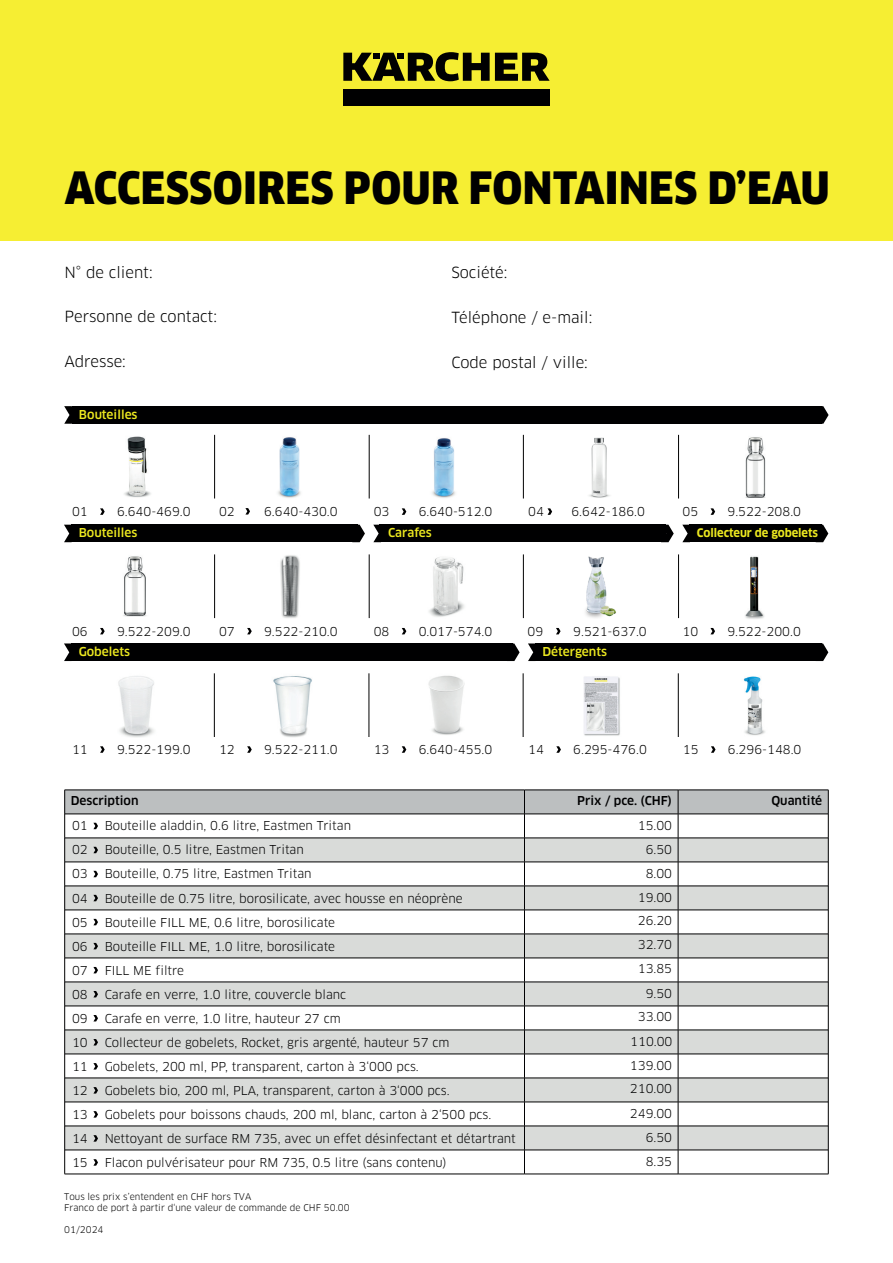
<style>
.page{position:relative;width:893px;height:1263px;background:#fff}
.page>*{position:absolute;margin:0;border:0;box-sizing:border-box;transform-origin:0 0}
.t1{font:900 43.5px "Clan Pro Narr";letter-spacing:.01em;color:#000001}
.t2{font:15px "Clan Pro";color:#000001}
.t3{font:12px/24px "Clan Pro";color:#000001;text-align:right}
.t4{font:500 12px "Clan Pro";color:#ece820}
.t5{font:500 12px "Clan Pro";color:#000001}
.t6{font:700 11.55px "Clan Pro";letter-spacing:-.005em;color:#ece820}
.t7{font:9px/10.9px "Clan Pro";color:#000001}
</style>
<div class="page">
<svg style="left:64px;top:406px;width:8px;height:18px"></svg>
<div style="left:72px;top:406px;width:749px;height:18px;background:#000001"></div>
<svg style="left:821px;top:406px;width:8px;height:18px"></svg>
<svg style="left:64px;top:525px;width:7px;height:17px"></svg>
<div style="left:71px;top:525px;width:287px;height:17px;background:#000001"></div>
<svg style="left:821px;top:525px;width:7px;height:17px"></svg>
<svg style="left:64px;top:643px;width:7px;height:18px"></svg>
<div style="left:71px;top:643px;width:442px;height:18px;background:#000001"></div>
<svg style="left:822px;top:643px;width:6px;height:18px"></svg>
<svg style="left:358px;top:525px;width:7px;height:17px"></svg>
<svg style="left:373px;top:525px;width:6px;height:17px"></svg>
<svg style="left:666px;top:525px;width:8px;height:17px"></svg>
<svg style="left:682px;top:525px;width:7px;height:17px"></svg>
<div style="left:379px;top:525px;width:287px;height:17px;background:#000001"></div>
<div style="left:689px;top:525px;width:132px;height:17px;background:#000001"></div>
<svg style="left:513px;top:643px;width:7px;height:18px"></svg>
<svg style="left:528px;top:643px;width:7px;height:18px"></svg>
<div style="left:535px;top:643px;width:287px;height:18px;background:#000001"></div>
<svg style="left:100px;top:508px;width:5px;height:7px"></svg>
<div style="left:0;top:0;width:893px;height:240px;background:#f6ee33"></div>
<div style="left:343px;top:89px;width:207px;height:17px;background:#000001"></div>
<svg style="left:343px;top:52px;width:207px;height:29px"></svg>
<hr style="left:64px;top:1174px;width:460px;height:1px;background:#000001">
<hr style="left:524px;top:1174px;width:154px;height:1px;background:#000001">
<hr style="left:678px;top:1174px;width:150px;height:1px;background:#000001">
<hr style="left:678px;top:435px;width:1px;height:63px;background:#000001">
<img style="left:124px;top:436px;width:27px;height:62px">
<img style="left:745px;top:437px;width:21px;height:61px">
<img style="left:589px;top:437px;width:21px;height:61px">
<img style="left:278px;top:437px;width:23px;height:61px">
<hr style="left:523px;top:435px;width:1px;height:63px;background:#000001">
<hr style="left:369px;top:435px;width:1px;height:63px;background:#000001">
<hr style="left:214px;top:435px;width:1px;height:63px;background:#000001">
<img style="left:123px;top:556px;width:24px;height:61px">
<img style="left:280px;top:555px;width:20px;height:63px">
<img style="left:429px;top:557px;width:35px;height:60px">
<img style="left:585px;top:556px;width:31px;height:62px">
<img style="left:273px;top:676px;width:39px;height:61px">
<img style="left:743px;top:676px;width:22px;height:60px">
<img style="left:584px;top:676px;width:36px;height:60px">
<img style="left:428px;top:675px;width:37px;height:60px">
<hr style="left:678px;top:554px;width:1px;height:64px;background:#000001">
<hr style="left:523px;top:554px;width:1px;height:64px;background:#000001">
<hr style="left:369px;top:554px;width:1px;height:64px;background:#000001">
<hr style="left:214px;top:554px;width:1px;height:64px;background:#000001">
<hr style="left:678px;top:673px;width:1px;height:64px;background:#000001">
<hr style="left:523px;top:673px;width:1px;height:64px;background:#000001">
<hr style="left:369px;top:673px;width:1px;height:64px;background:#000001">
<hr style="left:214px;top:673px;width:1px;height:64px;background:#000001">
<img style="left:432px;top:438px;width:23px;height:60px">
<svg style="left:245px;top:508px;width:5px;height:6px"></svg>
<svg style="left:402px;top:508px;width:4px;height:7px"></svg>
<svg style="left:547px;top:508px;width:5px;height:7px"></svg>
<svg style="left:710px;top:508px;width:5px;height:7px"></svg>
<svg style="left:710px;top:628px;width:5px;height:6px"></svg>
<svg style="left:556px;top:628px;width:5px;height:6px"></svg>
<svg style="left:402px;top:628px;width:4px;height:6px"></svg>
<svg style="left:247px;top:628px;width:5px;height:6px"></svg>
<svg style="left:100px;top:628px;width:5px;height:6px"></svg>
<svg style="left:100px;top:746px;width:5px;height:7px"></svg>
<svg style="left:247px;top:746px;width:5px;height:7px"></svg>
<svg style="left:402px;top:746px;width:4px;height:7px"></svg>
<svg style="left:556px;top:746px;width:5px;height:7px"></svg>
<svg style="left:711px;top:746px;width:4px;height:7px"></svg>
<svg style="left:64px;top:790px;width:765px;height:384px"></svg>
<img style="left:118px;top:676px;width:36px;height:61px">
<img style="left:745px;top:556px;width:19px;height:63px">
<h1 class="t1" style="left:65px;top:163px;width:766px">ACCESSOIRES POUR FONTAINES D’EAU</h1>
<p class="t2" style="left:64px;top:263px;width:90px">N° de client:</p>
<p class="t2" style="left:64px;top:308px;width:154px">Personne de contact:</p>
<p class="t2" style="left:64px;top:353px;width:63px">Adresse:</p>
<p class="t4" style="left:79px;top:407px;width:60px">Bouteilles</p>
<p class="t2" style="left:451px;top:263px;width:58px">Société:</p>
<p class="t2" style="left:451px;top:308px;width:142px">Téléphone / e-mail:</p>
<p class="t2" style="left:451px;top:353px;width:138px">Code postal / ville:</p>
<p class="t3" style="left:72px;top:500px;width:17px">01</p>
<p class="t3" style="left:219px;top:500px;width:17px">02</p>
<p class="t3" style="left:264px;top:500px;width:75px">6.640-430.0</p>
<p class="t3" style="left:374px;top:500px;width:17px">03</p>
<p class="t3" style="left:419px;top:500px;width:75px">6.640-512.0</p>
<p class="t3" style="left:528px;top:500px;width:17px">04</p>
<p class="t3" style="left:571px;top:500px;width:75px">6.642-186.0</p>
<p class="t3" style="left:682px;top:500px;width:17px">05</p>
<p class="t3" style="left:727px;top:500px;width:75px">9.522-208.0</p>
<p class="t3" style="left:117px;top:500px;width:75px">6.640-469.0</p>
<p class="t4" style="left:79px;top:526px;width:60px">Bouteilles</p>
<p class="t4" style="left:388px;top:526px;width:45px">Carafes</p>
<p class="t6" style="left:697px;top:526px;width:123px">Collecteur de gobelets</p>
<p class="t3" style="left:72px;top:619px;width:17px">06</p>
<p class="t3" style="left:117px;top:619px;width:75px">9.522-209.0</p>
<p class="t3" style="left:219px;top:619px;width:17px">07</p>
<p class="t3" style="left:264px;top:619px;width:75px">9.522-210.0</p>
<p class="t3" style="left:374px;top:619px;width:17px">08</p>
<p class="t3" style="left:419px;top:619px;width:75px">0.017-574.0</p>
<p class="t3" style="left:528px;top:619px;width:17px">09</p>
<p class="t3" style="left:573px;top:619px;width:75px">9.521-637.0</p>
<p class="t3" style="left:682px;top:619px;width:17px">10</p>
<p class="t3" style="left:727px;top:619px;width:75px">9.522-200.0</p>
<p class="t4" style="left:79px;top:645px;width:53px">Gobelets</p>
<p class="t4" style="left:542px;top:645px;width:66px">Détergents</p>
<p class="t3" style="left:72px;top:737px;width:17px">11</p>
<p class="t3" style="left:117px;top:738px;width:75px">9.522-199.0</p>
<p class="t3" style="left:219px;top:737px;width:17px">12</p>
<p class="t3" style="left:264px;top:738px;width:75px">9.522-211.0</p>
<p class="t3" style="left:374px;top:737px;width:17px">13</p>
<p class="t3" style="left:419px;top:737px;width:75px">6.640-455.0</p>
<p class="t3" style="left:528px;top:737px;width:17px">14</p>
<p class="t3" style="left:573px;top:737px;width:75px">6.295-476.0</p>
<p class="t3" style="left:683px;top:737px;width:17px">15</p>
<p class="t3" style="left:728px;top:737px;width:75px">6.296-148.0</p>
<p class="t5" style="left:71px;top:794px;width:69px">Description</p>
<p class="t5" style="left:577px;top:794px;width:96px">Prix / pce. (CHF)</p>
<p class="t5" style="left:771px;top:794px;width:52px">Quantité</p>
<p class="t3" style="left:638px;top:813px;width:36px">15.00<br>6.50<br>8.00<br>19.00<br>26.20<br>32.70<br>13.85<br>9.50<br>33.00</p>
<p class="t3" style="left:630px;top:1053px;width:44px">139.00<br>210.00<br>249.00<br>6.50<br>8.35</p>
<p class="t3" style="left:72px;top:814px;width:17px">01</p>
<p class="t3" style="left:105px;top:814px;width:248px">Bouteille aladdin, 0.6 litre, Eastmen Tritan</p>
<p class="t3" style="left:72px;top:838px;width:17px">02</p>
<p class="t3" style="left:105px;top:838px;width:201px">Bouteille, 0.5 litre, Eastmen Tritan</p>
<p class="t3" style="left:72px;top:862px;width:17px">03</p>
<p class="t3" style="left:105px;top:862px;width:208px">Bouteille, 0.75 litre, Eastmen Tritan</p>
<p class="t3" style="left:72px;top:886px;width:17px">04</p>
<p class="t3" style="left:105px;top:886px;width:359px">Bouteille de 0.75 litre, borosilicate, avec housse en néoprène</p>
<p class="t3" style="left:72px;top:910px;width:17px">05</p>
<p class="t3" style="left:105px;top:910px;width:232px">Bouteille FILL ME, 0.6 litre, borosilicate</p>
<p class="t3" style="left:72px;top:934px;width:17px">06</p>
<p class="t3" style="left:105px;top:934px;width:232px">Bouteille FILL ME, 1.0 litre, borosilicate</p>
<p class="t3" style="left:72px;top:958px;width:17px">07</p>
<p class="t3" style="left:105px;top:958px;width:81px">FILL ME filtre</p>
<p class="t3" style="left:72px;top:982px;width:17px;text-align:justify">08<br>09<br>10</p>
<p class="t3" style="left:105px;top:982px;width:243px">Carafe en verre, 1.0 litre, couvercle blanc</p>
<p class="t3" style="left:105px;top:1006px;width:237px">Carafe en verre, 1.0 litre, hauteur 27 cm</p>
<p class="t3" style="left:630px;top:1029px;width:44px">110.00</p>
<p class="t3" style="left:105px;top:1030px;width:346px">Collecteur de gobelets, Rocket, gris argenté, hauteur 57 cm</p>
<p class="t3" style="left:72px;top:1054px;width:17px">11</p>
<p class="t3" style="left:105px;top:1054px;width:316px">Gobelets, 200 ml, PP, transparent, carton à 3‘000 pcs.</p>
<p class="t3" style="left:72px;top:1078px;width:17px">12</p>
<p class="t3" style="left:105px;top:1078px;width:346px">Gobelets bio, 200 ml, PLA, transparent, carton à 3‘000 pcs.</p>
<p class="t3" style="left:72px;top:1102px;width:17px">13</p>
<p class="t3" style="left:105px;top:1102px;width:388px">Gobelets pour boissons chauds, 200 ml, blanc, carton à 2‘500 pcs.</p>
<p class="t3" style="left:72px;top:1126px;width:17px">14</p>
<p class="t3" style="left:105px;top:1126px;width:413px">Nettoyant de surface RM 735, avec un effet désinfectant et détartrant</p>
<p class="t3" style="left:72px;top:1150px;width:17px">15</p>
<p class="t3" style="left:105px;top:1150px;width:343px">Flacon pulvérisateur pour RM 735, 0.5 litre (sans contenu)</p>
<p class="t7" style="left:64px;top:1191px;width:287px">Tous les prix s’entendent en CHF hors TVA<br>Franco de port à partir d‘une valeur de commande de CHF 50.00</p>
<p class="t7" style="left:64px;top:1224px;width:41px">01/2024</p>
</div>
